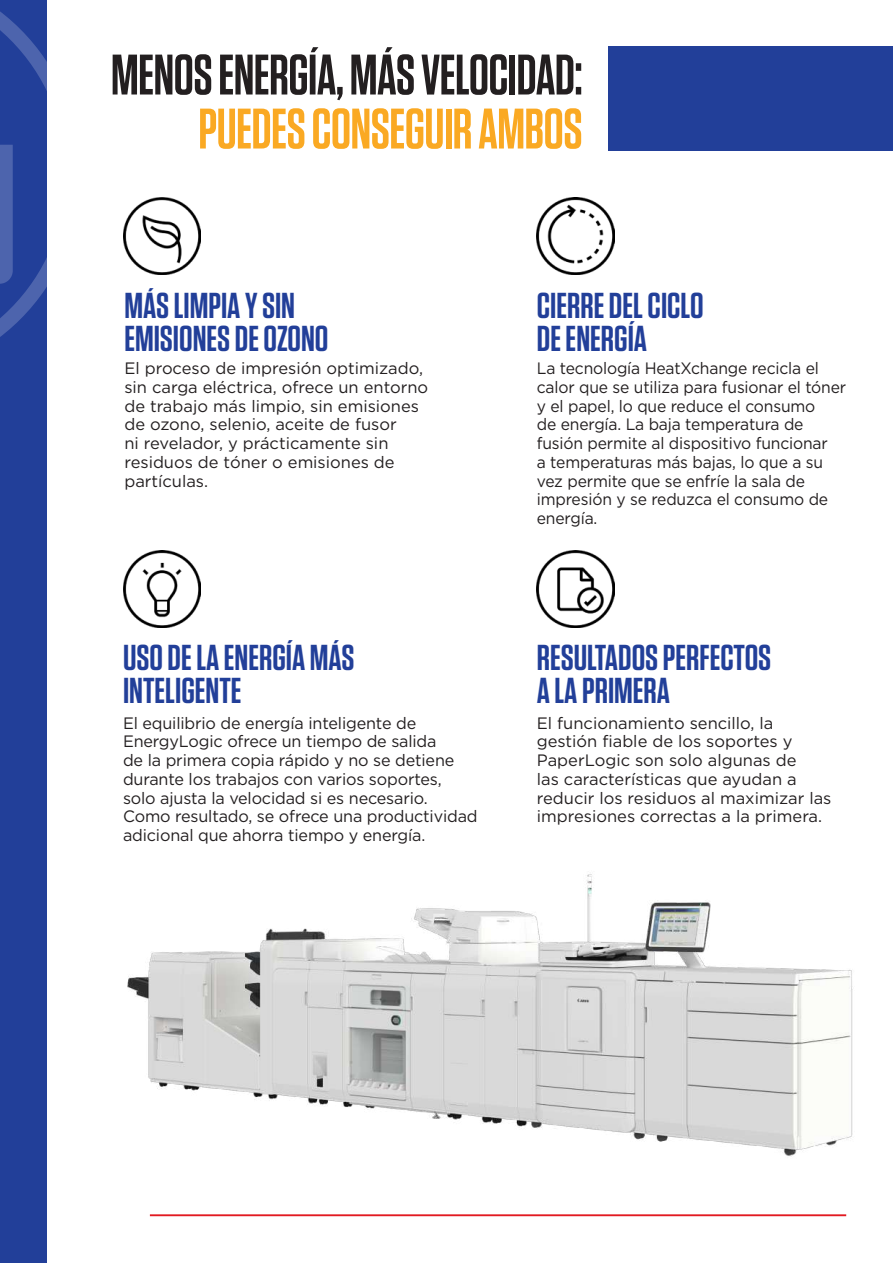
<style>
.page{position:relative;width:893px;height:1263px;background:#fff}
.page>*{position:absolute;margin:0;border:0;box-sizing:border-box;transform-origin:0 0}
.t1{font:600 57px "Tungsten";letter-spacing:-.01em;color:#231f20;scale:.94 1}
.t2{font:600 57px "Tungsten";letter-spacing:-.01em;color:#faa923;scale:.94 1}
.t3{font:600 36px/33px "Tungsten";color:#223f99}
.t4{font:16.5px/18.8px "Gotham";letter-spacing:-.01em;color:#231f20}
.t5{font:16.5px/18.8px "Gotham";letter-spacing:-.01em;color:#231f20;scale:.95 1}
</style>
<div class="page">
<div style="left:0;top:0;width:47px;height:1263px;background:#223f99"></div>
<svg style="left:0;top:11px;width:47px;height:326px"></svg>
<img style="left:127px;top:874px;width:726px;height:343px">
<div style="left:608px;top:47px;width:285px;height:104px;background:#223f99"></div>
<img style="left:123px;top:197px;width:78px;height:78px">
<img style="left:537px;top:197px;width:77px;height:78px">
<img style="left:123px;top:550px;width:78px;height:78px">
<img style="left:537px;top:550px;width:77px;height:78px">
<hr style="left:150px;top:1214px;width:696px;height:2px;background:#e21a21">
<h1 class="t1" style="left:111px;top:45px;width:503px">MENOS ENERGÍA, MÁS VELOCIDAD:</h1>
<h1 class="t2" style="left:198px;top:99px;width:410px">PUEDES CONSEGUIR AMBOS</h1>
<h2 class="t3" style="left:124px;top:290px;width:206px">MÁS LIMPIA Y SIN<br>EMISIONES DE OZONO</h2>
<h2 class="t3" style="left:537px;top:290px;width:168px">CIERRE DEL CICLO<br>DE ENERGÍA</h2>
<p class="t4" style="left:124px;top:358px;width:305px">El proceso de impresión optimizado, sin carga eléctrica, ofrece un entorno de trabajo más limpio, sin emisiones de ozono, selenio, aceite de fusor<br>ni revelador, y prácticamente sin residuos de tóner o emisiones de partículas.</p>
<p class="t5" style="left:537px;top:358px;width:327px">La tecnología HeatXchange recicla el calor que se utiliza para fusionar el tóner y el papel, lo que reduce el consumo<br>de energía. La baja temperatura de fusión permite al dispositivo funcionar<br>a temperaturas más bajas, lo que a su vez permite que se enfríe la sala de impresión y se reduzca el consumo de energía.</p>
<h2 class="t3" style="left:123px;top:642px;width:233px">USO DE LA ENERGÍA MÁS<br>INTELIGENTE</h2>
<h2 class="t3" style="left:537px;top:642px;width:236px">RESULTADOS PERFECTOS<br>A LA PRIMERA</h2>
<p class="t4" style="left:123px;top:713px;width:356px">El equilibrio de energía inteligente de EnergyLogic ofrece un tiempo de salida<br>de la primera copia rápido y no se detiene durante los trabajos con varios soportes, solo ajusta la velocidad si es necesario.<br>Como resultado, se ofrece una productividad adicional que ahorra tiempo y energía.</p>
<p class="t4" style="left:537px;top:713px;width:296px">El funcionamiento sencillo, la gestión fiable de los soportes y PaperLogic son solo algunas de<br>las características que ayudan a reducir los residuos al maximizar las impresiones correctas a la primera.</p>
</div>
